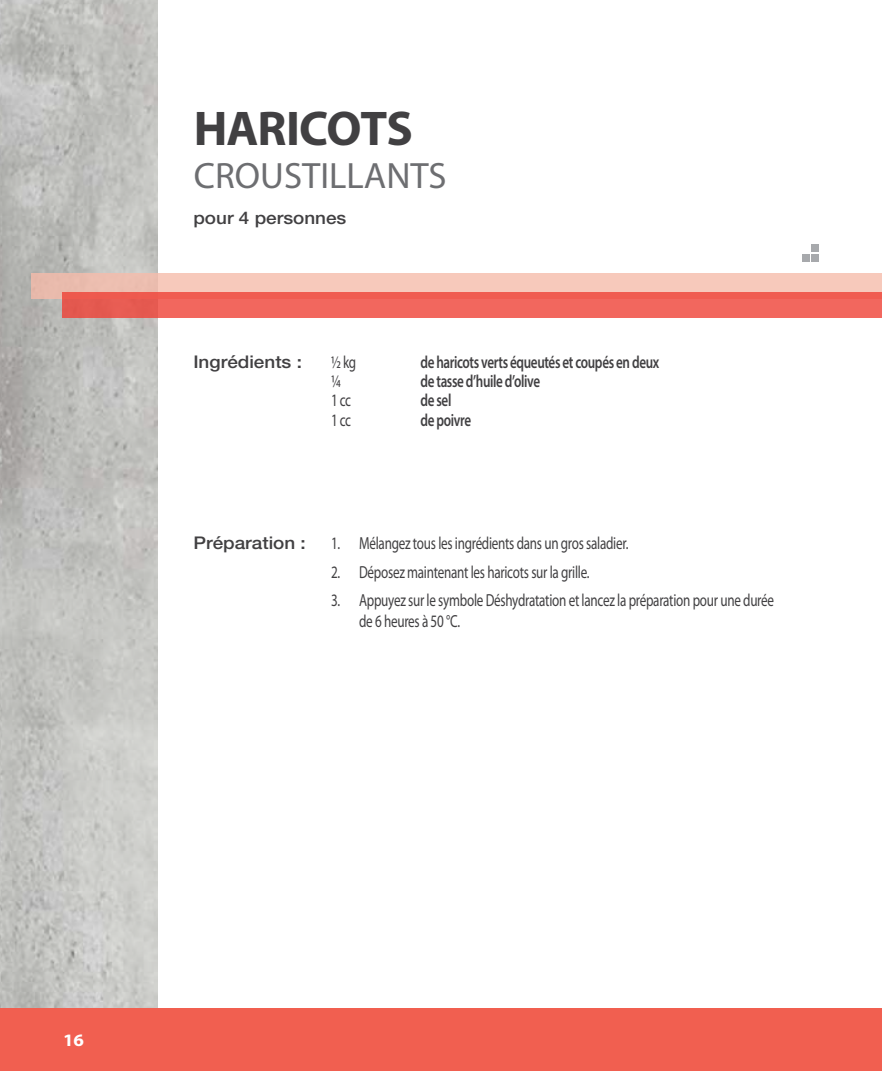
<style>
.page{position:relative;width:882px;height:1071px;background:#fff}
.page>*{position:absolute;margin:0;border:0;box-sizing:border-box;transform-origin:0 0}
.t1{font:700 49px "Myriad Pro";letter-spacing:-.02em;color:#414042}
.t2{font:36.75px "Myriad Pro";color:#6d6e71}
.t3{font:17.5px/21px "Myriad Pro";letter-spacing:-.02em;color:#414042;scale:.75 1}
.t4{font:600 17.5px "Myriad Pro";letter-spacing:-.025em;color:#414042;scale:.75 1}
.t5{font:500 17.5px "Helvetica Neue LT";color:#414042;scale:1.08 1}
.t6{font:700 17.5px "Myriad Pro";color:#fff;scale:1.08 1}
</style>
<div class="page">
<img style="left:0;top:0;width:158px;height:1008px">
<div style="left:0;top:1008px;width:882px;height:63px;background:#f15f50"></div>
<div style="left:32px;top:273px;width:850px;height:26px;background:linear-gradient(to right,#f0c2b4,#faccbe)"></div>
<div style="left:62px;top:292px;width:820px;height:26px;background:linear-gradient(to right,#ed6056,#f3665d)"></div>
<div style="left:811px;top:244px;width:8px;height:8px;background:#a7a9ac"></div>
<div style="left:802px;top:254px;width:8px;height:7px;background:#a7a9ac"></div>
<div style="left:811px;top:254px;width:8px;height:7px;background:#a7a9ac"></div>
<h1 class="t1" style="left:194px;top:96px;width:221px">HARICOTS</h1>
<h2 class="t2" style="left:194px;top:153px;width:254px">CROUSTILLANTS</h2>
<p class="t5" style="left:193px;top:207px;width:143px">pour 4 personnes</p>
<p class="t5" style="left:193px;top:352px;width:102px">Ingrédients :</p>
<p class="t3" style="left:331px;top:351px;width:35px">½ kg</p>
<p class="t4" style="left:420px;top:351px;width:320px">de haricots verts équeutés et coupés en deux</p>
<p class="t3" style="left:331px;top:371px;width:15px">¼</p>
<p class="t4" style="left:420px;top:370px;width:161px">de tasse d’huile d’olive</p>
<p class="t3" style="left:331px;top:390px;width:28px">1 cc</p>
<p class="t4" style="left:420px;top:389px;width:43px">de sel</p>
<p class="t3" style="left:331px;top:409px;width:28px">1 cc</p>
<p class="t4" style="left:420px;top:409px;width:69px">de poivre</p>
<p class="t5" style="left:193px;top:532px;width:106px">Préparation :</p>
<p class="t3" style="left:331px;top:532px;width:398px">1. Mélangez tous les ingrédients dans un gros saladier.</p>
<p class="t3" style="left:331px;top:561px;width:346px">2. Déposez maintenant les haricots sur la grille.</p>
<p class="t3" style="left:359px;top:590px;width:555px;text-indent:-28px">3. Appuyez sur le symbole Déshydratation et lancez la préparation pour une durée de 6 heures à 50 °C.</p>
<p class="t6" style="left:63px;top:1029px;width:21px">16</p>
</div>
